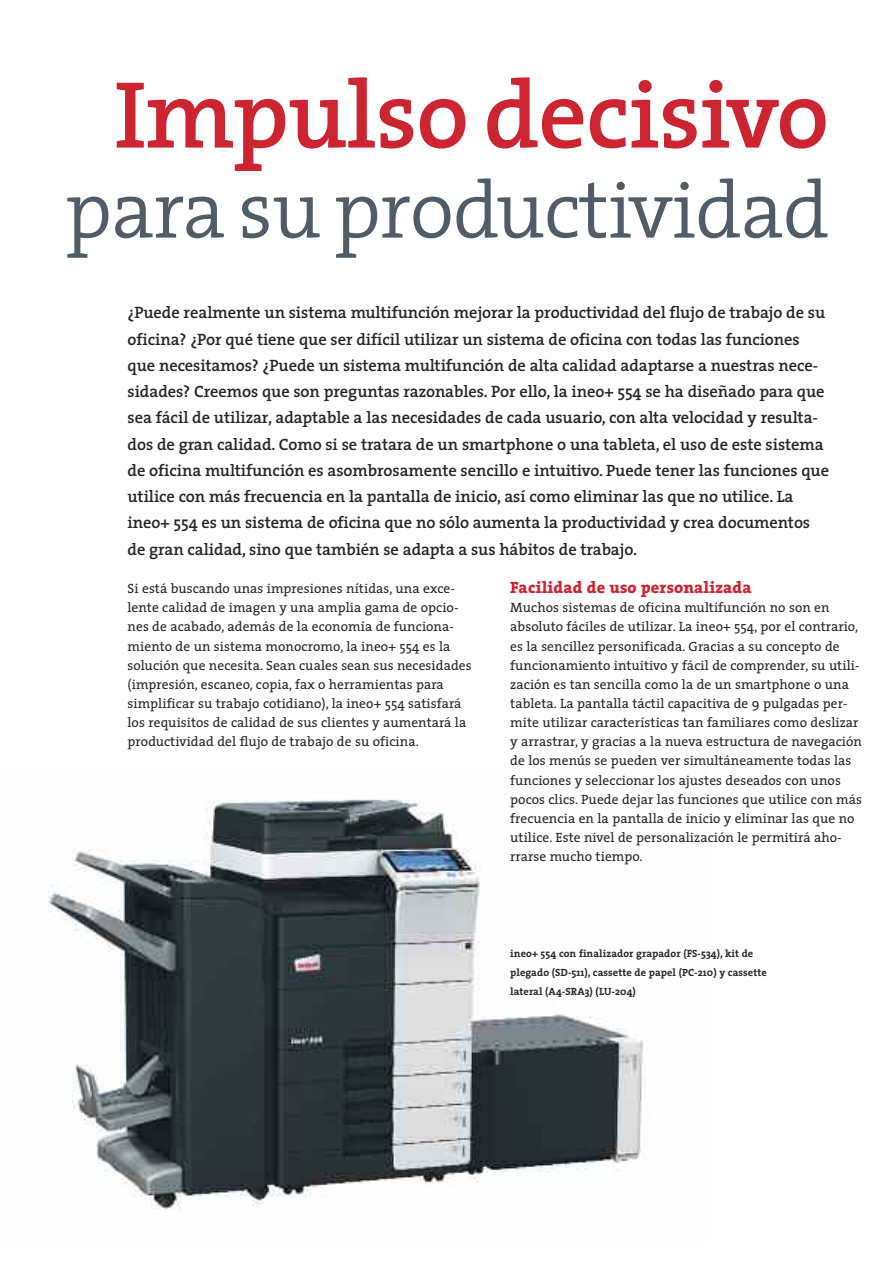
<style>
.page{position:relative;width:893px;height:1263px;background:#fff}
.page>*{position:absolute;margin:0;border:0;box-sizing:border-box;transform-origin:0 0}
.t1{font:600 96px "The Serif";letter-spacing:-.01em;color:#cc2431}
.t2{font:300 81px "The Serif";letter-spacing:-.01em;color:#505c67}
.t3{font:600 16.5px/26.2px "The Serif";letter-spacing:-.005em;color:#272627}
.t4{font:800 16.5px "The Serif";letter-spacing:.005em;color:#cc2431}
.t5{font:13.5px/19.2px "The Serif";letter-spacing:.005em;color:#272627}
.t6{font:700 10.5px/19.2px "The Serif";letter-spacing:.005em;color:#272627}
</style>
<div class="page">
<img style="left:48px;top:799px;width:596px;height:410px">
<h1 class="t1" style="left:114px;top:83px;width:716px">Impulso decisivo</h1>
<h2 class="t2" style="left:65px;top:183px;width:766px">para su productividad</h2>
<p class="t3" style="left:128px;top:302px;width:703px">¿Puede realmente un sistema multifunción mejorar la productividad del flujo de trabajo de su oficina? ¿Por qué tiene que ser difícil utilizar un sistema de oficina con todas las funciones que necesitamos? ¿Puede un sistema multifunción de alta calidad adaptarse a nuestras nece&shy;sidades? Creemos que son preguntas razonables. Por ello, la ineo+ 554 se ha diseñado para que sea fácil de utilizar, adaptable a las necesidades de cada usuario, con alta velocidad y resulta&shy;dos de gran calidad. Como si se tratara de un smartphone o una tableta, el uso de este sistema de oficina multifunción es asombrosamente sencillo e intuitivo. Puede tener las funciones que utilice con más frecuencia en la pantalla de inicio, así como eliminar las que no utilice. La ineo+ 554 es un sistema de oficina que no sólo aumenta la productividad y crea documentos de gran calidad, sino que también se adapta a sus hábitos de trabajo.</p>
<p class="t5" style="left:128px;top:581px;width:346px">Si está buscando unas impresiones nítidas, una exce&shy;lente calidad de imagen y una amplia gama de opcio&shy;nes de acabado, además de la economía de funciona&shy;miento de un sistema monocromo, la ineo+ 554 es la solución que necesita. Sean cuales sean sus necesidades (impresión, escaneo, copia, fax o herramientas para simplificar su trabajo cotidiano), la ineo+ 554 satisfará los requisitos de calidad de sus clientes y aumentará la productividad del flujo de trabajo de su oficina.</p>
<p class="t4" style="left:510px;top:582px;width:243px">Facilidad de uso personalizada</p>
<p class="t5" style="left:510px;top:600px;width:353px">Muchos sistemas de oficina multifunción no son en absoluto fáciles de utilizar. La ineo+ 554, por el contrario, es la sencillez personificada. Gracias a su concepto de funcionamiento intuitivo y fácil de comprender, su utili&shy;zación es tan sencilla como la de un smartphone o una tableta. La pantalla táctil capacitiva de 9 pulgadas per&shy;mite utilizar características tan familiares como deslizar y arrastrar, y gracias a la nueva estructura de navegación de los menús se pueden ver simultáneamente todas las funciones y seleccionar los ajustes deseados con unos pocos clics. Puede dejar las funciones que utilice con más frecuencia en la pantalla de inicio y eliminar las que no utilice. Este nivel de personalización le permitirá aho&shy;rrarse mucho tiempo.</p>
<p class="t6" style="left:510px;top:945px;width:258px">ineo+ 554 con finalizador grapador (FS-534), kit de plegado (SD-511), cassette de papel (PC-210) y cassette lateral (A4-SRA3) (LU-204)</p>
</div>
